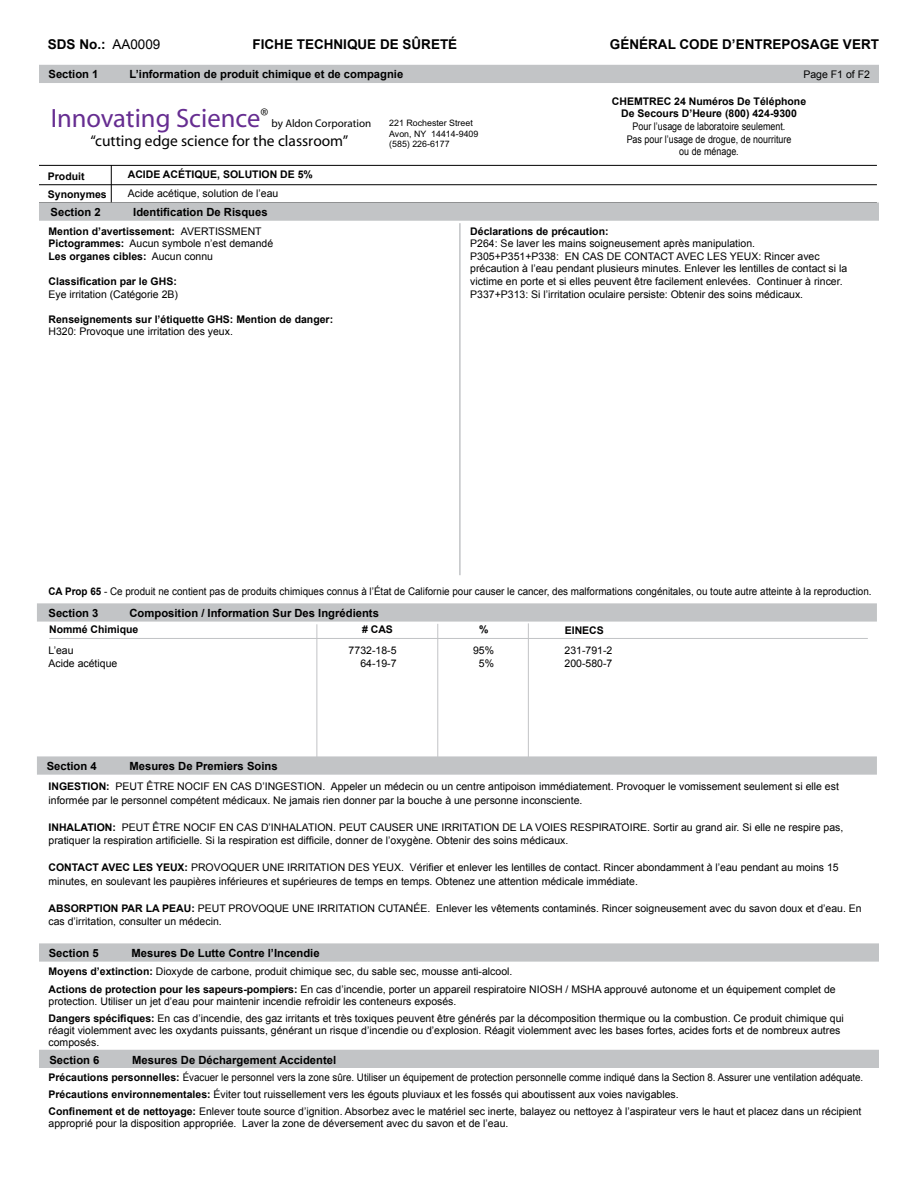
<style>
.page{position:relative;width:918px;height:1188px;background:#fff}
.page>*{position:absolute;margin:0;border:0;box-sizing:border-box;transform-origin:0 0}
.t1{font:26.55px "Myriad";color:#662d91}
.t2{font:15.45px "Myriad";color:#000}
.t3{font:700 13.5px "Arial";color:#000}
.t4{font:700 11.25px "Arial";color:#000}
.t5{font:11.1px "Myriad";color:#000}
.t6{font:10.5px/12.6px "Arial";color:#000}
.t7{font:10.5px/17.1px "Arial";color:#000;scale:.93 1}
.t8{font:700 10.5px/12.6px "Arial";color:#000;text-align:center}
.t9{font:10.5px "Arial";color:#000;scale:.94 1}
.t10{font:10.5px/12.6px "Arial";color:#000;text-align:center;scale:.85 1}
.t11{font:8.85px/10.6px "Arial";color:#000}
.s1{font-weight:400}
.s2{font-weight:700}
</style>
<div class="page">
<hr style="left:111px;top:165px;width:1px;height:39px;background:#000">
<div style="left:39px;top:65px;width:840px;height:18px;background:#c2c4c6"></div>
<div style="left:37px;top:756px;width:840px;height:19px;background:#c2c4c6;border:2px solid #c2c4c6"></div>
<div style="left:39px;top:943px;width:840px;height:19px;background:#c2c4c6;border:2px solid #c2c4c6"></div>
<hr style="left:39px;top:184px;width:838px;height:1px;background:#000">
<div style="left:39px;top:1050px;width:840px;height:18px;background:#c2c4c6"></div>
<div style="left:37px;top:603px;width:840px;height:19px;background:#c2c4c6;border:2px solid #c2c4c6"></div>
<div style="left:39px;top:202px;width:840px;height:19px;background:#c2c4c6;border:2px solid #c2c4c6"></div>
<hr style="left:39px;top:165px;width:838px;height:1px;background:#000">
<hr style="left:437px;top:624px;width:1px;height:135px;background:#c2c4c6">
<hr style="left:49px;top:638px;width:819px;height:1px;background:#c2c4c6">
<hr style="left:316px;top:624px;width:1px;height:135px;background:#c2c4c6">
<hr style="left:528px;top:623px;width:1px;height:135px;background:#c2c4c6">
<hr style="left:459px;top:223px;width:2px;height:352px;background:#c2c4c6">
<p class="t3" style="left:48px;top:35px;width:114px">SDS No.: <span class="s1">AA0009</span></p>
<p class="t3" style="left:253px;top:35px;width:206px">FICHE TECHNIQUE DE SÛRETÉ</p>
<p class="t3" style="left:610px;top:35px;width:271px">GÉNÉRAL CODE D’ENTREPOSAGE VERT</p>
<p class="t4" style="left:49px;top:67px;width:52px">Section 1</p>
<p class="t4" style="left:130px;top:67px;width:275px">L’information de produit chimique et de compagnie</p>
<h1 class="t1" style="left:51px;top:105px;width:219px">Innovating Science<sup>®</sup></h1>
<p class="t5" style="left:272px;top:118px;width:101px">by Aldon Corporation</p>
<h2 class="t2" style="left:91px;top:133px;width:259px">“cutting edge science for the classroom”</h2>
<p class="t8" style="left:48px;top:170px;width:38px">Produit</p>
<p class="t8" style="left:48px;top:188px;width:60px">Synonymes</p>
<p class="t8" style="left:128px;top:169px;width:187px">ACIDE ACÉTIQUE, SOLUTION DE 5%</p>
<p class="t6" style="left:128px;top:187px;width:152px">Acide acétique, solution de l’eau</p>
<p class="t4" style="left:51px;top:204px;width:52px">Section 2</p>
<p class="t4" style="left:133px;top:204px;width:136px">Identification De Risques</p>
<p class="t11" style="left:389px;top:118px;width:91px">221 Rochester Street<br>Avon, NY 14414-9409 (585) 226-6177</p>
<p class="t6" style="left:803px;top:68px;width:68px">Page F1 of F2</p>
<p class="t8" style="left:612px;top:95px;width:196px">CHEMTREC 24 Numéros De Téléphone<br>De Secours D’Heure (800) 424-9300</p>
<p class="t10" style="left:627px;top:120px;width:195px">Pour l’usage de laboratoire seulement.<br>Pas pour l’usage de drogue, de nourriture ou de ménage.</p>
<p class="t8" style="left:49px;top:225px;width:226px;text-align:left">Mention d’avertissement: <span class="s1">AVERTISSMENT<br></span>Pictogrammes: <span class="s1">Aucun symbole n’est demandé<br></span>Les organes cibles: <span class="s1">Aucun connu</span></p>
<p class="t8" style="left:49px;top:275px;width:130px">Classification par le GHS:</p>
<p class="t6" style="left:49px;top:288px;width:131px">Eye irritation (Catégorie 2B)</p>
<p class="t8" style="left:49px;top:313px;width:286px">Renseignements sur l’étiquette GHS: Mention de danger:</p>
<p class="t6" style="left:49px;top:326px;width:186px">H320: Provoque une irritation des yeux.</p>
<p class="t8" style="left:470px;top:225px;width:140px">Déclarations de précaution:</p>
<p class="t6" style="left:470px;top:237px;width:379px">P264: Se laver les mains soigneusement après manipulation.<br>P305+P351+P338: EN CAS DE CONTACT AVEC LES YEUX: Rincer avec précaution à l’eau pendant plusieurs minutes. Enlever les lentilles de contact si la victime en porte et si elles peuvent être facilement enlevées. Continuer à rincer.<br>P337+P313: Si l’irritation oculaire persiste: Obtenir des soins médicaux.</p>
<p class="t9" style="left:49px;top:585px;width:877px"><span class="s2">CA Prop 65</span> - Ce produit ne contient pas de produits chimiques connus à l’État de Californie pour causer le cancer, des malformations congénitales, ou toute autre atteinte à la reproduction.</p>
<p class="t4" style="left:49px;top:605px;width:52px">Section 3</p>
<p class="t4" style="left:130px;top:605px;width:251px">Composition / Information Sur Des Ingrédients</p>
<p class="t8" style="left:49px;top:623px;width:91px">Nommé Chimique</p>
<p class="t8" style="left:362px;top:623px;width:32px"># CAS</p>
<p class="t8" style="left:479px;top:623px;width:11px">%</p>
<p class="t8" style="left:565px;top:624px;width:41px">EINECS</p>
<p class="t6" style="left:49px;top:644px;width:27px">L’eau</p>
<p class="t6" style="left:349px;top:644px;width:49px">7732-18-5</p>
<p class="t6" style="left:473px;top:644px;width:23px">95%</p>
<p class="t6" style="left:565px;top:644px;width:49px">231-791-2</p>
<p class="t6" style="left:49px;top:657px;width:70px">Acide acétique</p>
<p class="t6" style="left:360px;top:657px;width:38px">64-19-7</p>
<p class="t6" style="left:479px;top:657px;width:17px">5%</p>
<p class="t6" style="left:565px;top:657px;width:49px">200-580-7</p>
<p class="t4" style="left:47px;top:759px;width:52px">Section 4</p>
<p class="t4" style="left:129px;top:759px;width:150px">Mesures De Premiers Soins</p>
<p class="t6" style="left:49px;top:780px;width:792px;line-height:13.5px"><span class="s2">INGESTION:</span> PEUT ÊTRE NOCIF EN CAS D’INGESTION. Appeler un médecin ou un centre antipoison immédiatement. Provoquer le vomissement seulement si elle est informée par le personnel compétent médicaux. Ne jamais rien donner par la bouche à une personne inconsciente.</p>
<p class="t6" style="left:49px;top:820px;width:796px;line-height:13.5px"><span class="s2">INHALATION:</span> PEUT ÊTRE NOCIF EN CAS D’INHALATION. PEUT CAUSER UNE IRRITATION DE LA VOIES RESPIRATOIRE. Sortir au grand air. Si elle ne respire pas, pratiquer la respiration artificielle. Si la respiration est difficile, donner de l’oxygène. Obtenir des soins médicaux.</p>
<p class="t6" style="left:49px;top:861px;width:792px;line-height:13.5px"><span class="s2">CONTACT AVEC LES YEUX:</span> PROVOQUER UNE IRRITATION DES YEUX. Vérifier et enlever les lentilles de contact. Rincer abondamment à l’eau pendant au moins 15 minutes, en soulevant les paupières inférieures et supérieures de temps en temps. Obtenez une attention médicale immédiate.</p>
<p class="t6" style="left:49px;top:901px;width:815px;line-height:13.5px"><span class="s2">ABSORPTION PAR LA PEAU:</span> PEUT PROVOQUE UNE IRRITATION CUTANÉE. Enlever les vêtements contaminés. Rincer soigneusement avec du savon doux et d’eau. En cas d’irritation, consulter un médecin.</p>
<p class="t4" style="left:49px;top:946px;width:52px">Section 5</p>
<p class="t4" style="left:132px;top:946px;width:190px">Mesures De Lutte Contre l’Incendie</p>
<p class="t6" style="left:49px;top:963px;width:789px;line-height:18px"><span class="s2">Moyens d’extinction:</span> Dioxyde de carbone, produit chimique sec, du sable sec, mousse anti-alcool.<br><span class="s2">Actions de protection pour les sapeurs-pompiers:</span> En cas d’incendie, porter un appareil respiratoire NIOSH / MSHA approuvé autonome et un équipement complet de</p>
<p class="t6" style="left:49px;top:993px;width:797px;line-height:16.5px">protection. Utiliser un jet d’eau pour maintenir incendie refroidir les conteneurs exposés.<br><span class="s2">Dangers spécifiques:</span> En cas d’incendie, des gaz irritants et très toxiques peuvent être générés par la décomposition thermique ou la combustion. Ce produit chimique qui</p>
<p class="t6" style="left:49px;top:1024px;width:793px;line-height:12px">réagit violemment avec les oxydants puissants, générant un risque d’incendie ou d’explosion. Réagit violemment avec les bases fortes, acides forts et de nombreux autres composés.</p>
<p class="t4" style="left:49px;top:1052px;width:52px">Section 6</p>
<p class="t4" style="left:132px;top:1052px;width:206px">Mesures De Déchargement Accidentel</p>
<p class="t7" style="left:49px;top:1069px;width:878px"><span class="s2">Précautions personnelles:</span> Évacuer le personnel vers la zone sûre. Utiliser un équipement de protection personnelle comme indiqué dans la Section 8. Assurer une ventilation adéquate.<br><span class="s2">Précautions environnementales:</span> Éviter tout ruissellement vers les égouts pluviaux et les fossés qui aboutissent aux voies navigables.<br><span class="s2">Confinement et de nettoyage:</span> Enlever toute source d’ignition. Absorbez avec le matériel sec inerte, balayez ou nettoyez à l’aspirateur vers le haut et placez dans un récipient</p>
<p class="t6" style="left:49px;top:1118px;width:461px">approprié pour la disposition appropriée. Laver la zone de déversement avec du savon et de l’eau.</p>
</div>
